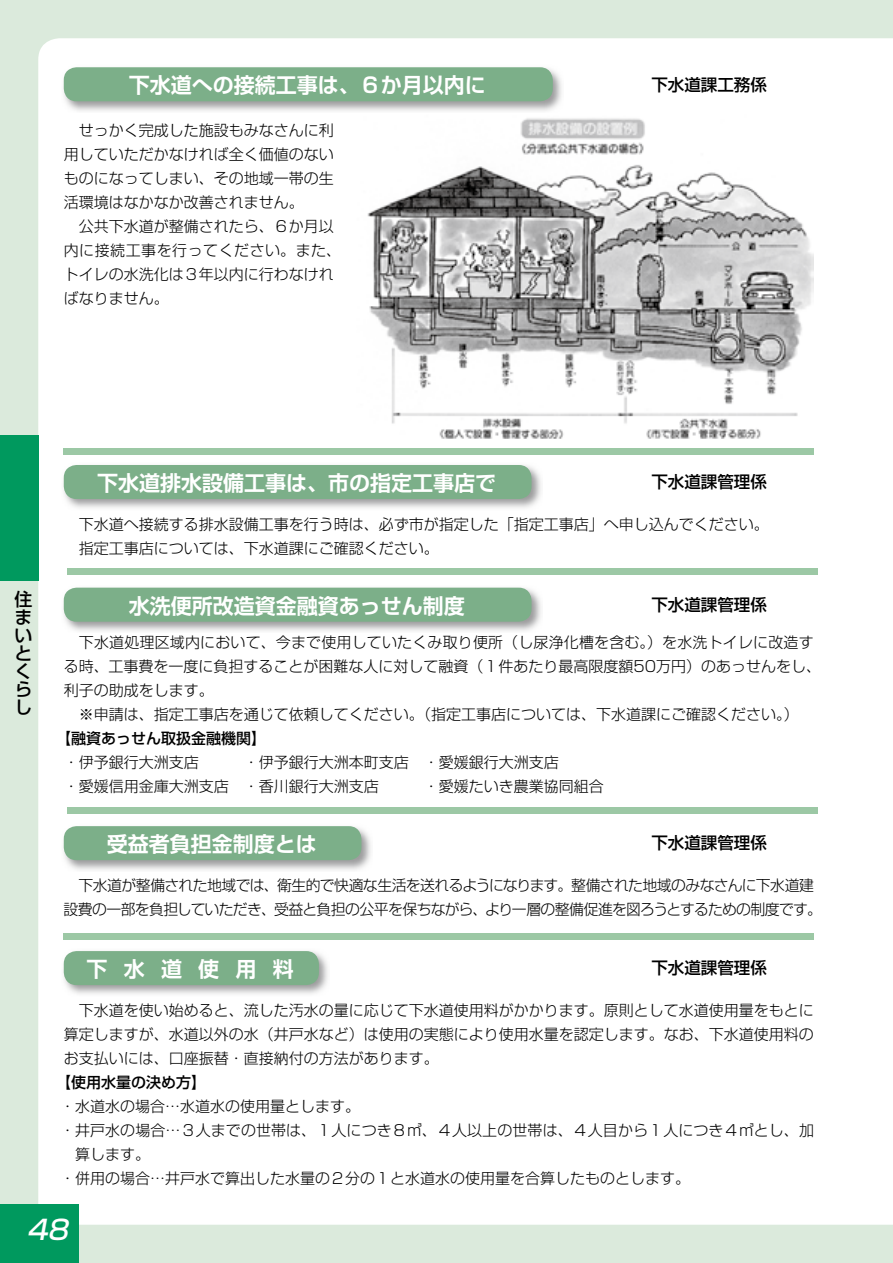
<style>
.page{position:relative;width:893px;height:1263px;background:#dbeadc}
.page>*{position:absolute;margin:0;border:0;box-sizing:border-box;transform-origin:0 0}
.t1{font:italic 500 27px "Shin Go Pr 5";color:#fff}
.t2{font:700 21px "Shin Go Pr 5 De";color:#fff}
.t3{font:500 18px/18px "Shin Go Pr 5";color:#000}
.t4{font:500 16.5px "Shin Go Pr 5";color:#000}
.t5{font:300 15px/24px "Shin Go Pr 5";color:#000}
.t6{font:300 15px/24px "Shin Go Pr 5";letter-spacing:-.045em;color:#000;text-align:center}
.t7{font:500 15px "Shin Go Pr 5";color:#000}
</style>
<div class="page">
<div style="left:38px;top:38px;width:855px;height:1187px;background:#fff"></div>
<div style="left:0;top:1204px;width:79px;height:59px;background:#00995e"></div>
<div style="left:0;top:435px;width:38px;height:145px;background:#00995e"></div>
<div style="left:64px;top:449px;width:750px;height:6px;background:#9cc8a5"></div>
<div style="left:64px;top:933px;width:750px;height:6px;background:#9cc8a5"></div>
<img style="left:61px;top:824px;width:311px;height:47px">
<div style="left:64px;top:826px;width:297px;height:34px;background:#7caf89;border-radius:13px"></div>
<img style="left:61px;top:949px;width:269px;height:47px">
<div style="left:64px;top:951px;width:255px;height:34px;background:#7caf89;border-radius:13px"></div>
<img style="left:61px;top:463px;width:481px;height:47px">
<div style="left:64px;top:465px;width:467px;height:34px;background:#7caf89;border-radius:13px"></div>
<img style="left:61px;top:585px;width:481px;height:48px">
<div style="left:64px;top:588px;width:467px;height:34px;background:#7caf89;border-radius:13px"></div>
<div style="left:67px;top:569px;width:750px;height:6px;background:#9cc8a5"></div>
<div style="left:67px;top:808px;width:750px;height:6px;background:#9cc8a5"></div>
<img style="left:61px;top:65px;width:503px;height:47px">
<div style="left:64px;top:67px;width:489px;height:34px;background:#7caf89;border-radius:13px"></div>
<img style="left:356px;top:115px;width:458px;height:324px">
<h2 class="t2" style="left:129px;top:68px;width:359px">下水道への接続工事は、６か月以内に</h2>
<p class="t4" style="left:651px;top:71px;width:117px">下水道課工務係</p>
<p class="t5" style="left:64px;top:117px;width:271px;text-align:justify;text-indent:15px">せっかく完成した施設もみなさんに利用していただかなければ全く価値のないものになってしまい、その地域一帯の生活環境はなかなか改善されません。</p>
<p class="t5" style="left:64px;top:213px;width:279px;text-indent:15px">公共下水道が整備されたら、６か月以内に接続工事を行ってください。また、トイレの水洗化は３年以内に行わなければなりません。</p>
<h2 class="t2" style="left:97px;top:466px;width:401px">下水道排水設備工事は、市の指定工事店で</h2>
<p class="t4" style="left:651px;top:468px;width:117px">下水道課管理係</p>
<p class="t3" style="left:14px;top:588px;width:19px">住まいとくらし</p>
<p class="t5" style="left:79px;top:511px;width:692px">下水道へ接続する排水設備工事を行う時は、必ず市が指定した「指定工事店」へ申し込んでください。指定工事店については、下水道課にご確認ください。</p>
<h2 class="t2" style="left:129px;top:588px;width:338px">水洗便所改造資金融資あっせん制度</h2>
<p class="t4" style="left:651px;top:591px;width:117px">下水道課管理係</p>
<p class="t5" style="left:79px;top:629px;width:736px">下水道処理区域内において、今まで使用していたくみ取り便所（し尿浄化槽を含む。）を水洗トイレに改造す</p>
<p class="t5" style="left:64px;top:653px;width:759px">る時、工事費を一度に負担することが困難な人に対して融資（１件あたり最高限度額50万円）のあっせんをし、</p>
<p class="t5" style="left:64px;top:677px;width:151px">利子の助成をします。</p>
<p class="t5" style="left:79px;top:701px;width:722px">※申請は、指定工事店を通じて依頼してください。（指定工事店については、下水道課にご確認ください。）</p>
<p class="t7" style="left:56px;top:726px;width:211px">【融資あっせん取扱金融機関】</p>
<p class="t5" style="left:64px;top:749px;width:137px">・伊予銀行大洲支店</p>
<p class="t5" style="left:64px;top:749px;width:497px;text-indent:180px">・伊予銀行大洲本町支店 ・愛媛銀行大洲支店・愛媛信用金庫大洲支店 ・香川銀行大洲支店</p>
<p class="t5" style="left:424px;top:773px;width:182px">・愛媛たいき農業協同組合</p>
<h2 class="t2" style="left:107px;top:827px;width:211px">受益者負担金制度とは</h2>
<p class="t4" style="left:651px;top:830px;width:117px">下水道課管理係</p>
<p class="t6" style="left:63px;top:871px;width:760px">下水道が整備された地域では、衛生的で快適な生活を送れるようになります。整備された地域のみなさんに下水道建<br>設費の一部を負担していただき、受益と負担の公平を保ちながら、より一層の整備促進を図ろうとするための制度です。</p>
<h2 class="t2" style="left:87px;top:952px;width:209px">下水道使用料</h2>
<p class="t4" style="left:651px;top:954px;width:117px">下水道課管理係</p>
<p class="t5" style="left:64px;top:996px;width:752px;text-align:justify;text-indent:15px">下水道を使い始めると、流した汚水の量に応じて下水道使用料がかかります。原則として水道使用量をもとに算定しますが、水道以外の水（井戸水など）は使用の実態により使用水量を認定します。なお、下水道使用料のお支払いには、口座振替・直接納付の方法があります。</p>
<p class="t7" style="left:56px;top:1069px;width:151px">【使用水量の決め方】</p>
<p class="t5" style="left:60px;top:1092px;width:301px">・水道水の場合…水道水の使用量とします。</p>
<p class="t5" style="left:60px;top:1116px;width:755px">・井戸水の場合…３人までの世帯は、１人につき８㎥、４人以上の世帯は、４人目から１人につき４㎥とし、加</p>
<p class="t5" style="left:75px;top:1140px;width:76px">算します。</p>
<p class="t5" style="left:60px;top:1164px;width:632px">・併用の場合…井戸水で算出した水量の２分の１と水道水の使用量を合算したものとします。</p>
<h1 class="t1" style="left:27px;top:1207px;width:49px">48</h1>
</div>
